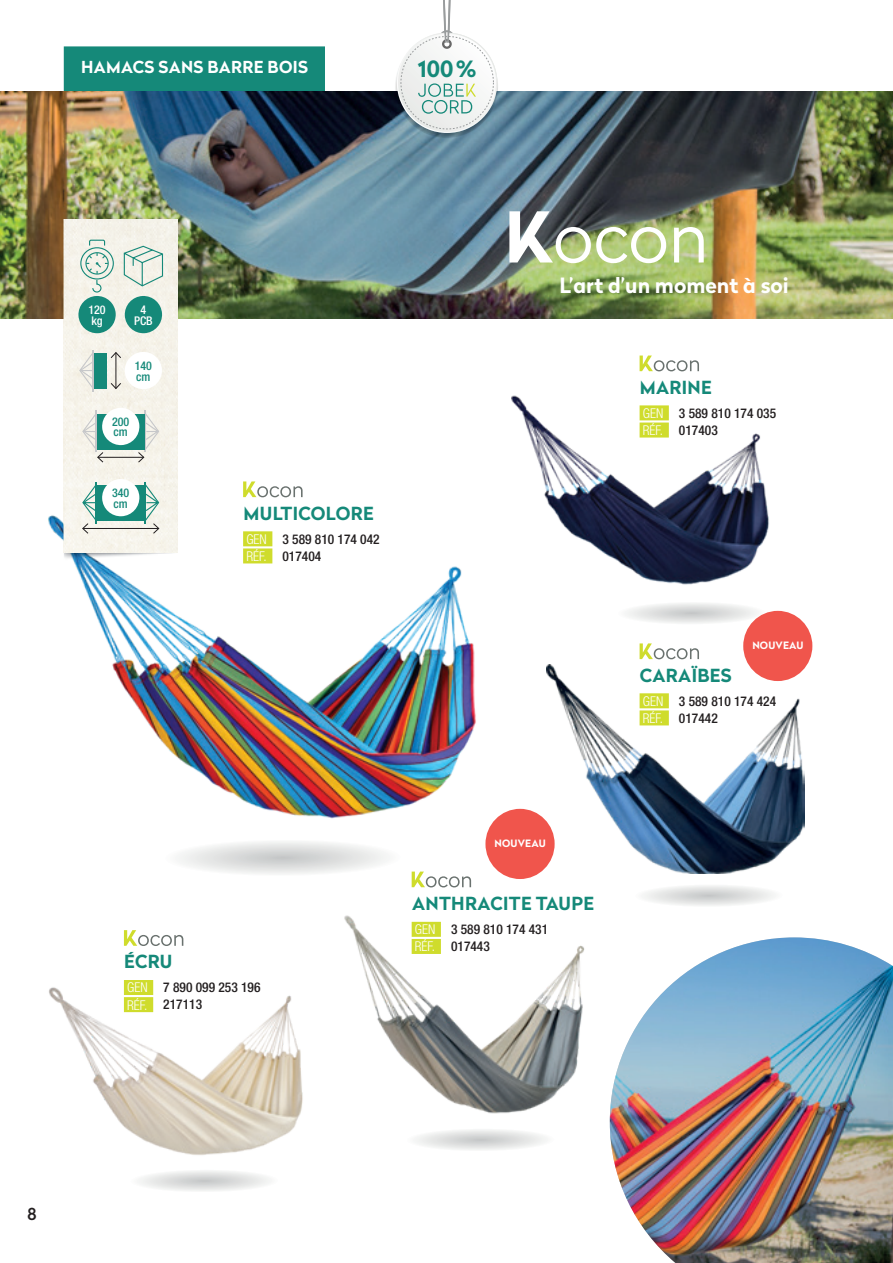
<style>
.page{position:relative;width:893px;height:1263px;background:#fff}
.page>*{position:absolute;margin:0;border:0;box-sizing:border-box;transform-origin:0 0}
.t1{font:700 22.35px "Radikal";color:#158979}
.t2{font:700 21px "Radikal";color:#fff}
.t3{font:700 18px "Radikal";letter-spacing:.02em;color:#158979}
.t4{font:700 16.5px "Radikal";letter-spacing:.02em;color:#fff}
.t5{font:500 16.5px "Radikal";color:#231f20}
.t6{font:500 condensed 13.5px/17.1px "Helvetica Neue";color:#231f20}
.t7{font:300 condensed 13.5px/17.1px "Helvetica Neue";color:#fff}
.t8{font:500 condensed 12px/10.5px "Helvetica Neue";color:#158979}
.t9{font:500 condensed 12px/10.5px "Helvetica Neue";color:#fff;text-align:center}
.t10{font:700 10.2px "Radikal";letter-spacing:.015em;color:#fff}
</style>
<div class="page">
<img style="left:344px;top:915px;width:241px;height:199px">
<svg style="left:415px;top:1130px;width:131px;height:20px"></svg>
<img style="left:48px;top:506px;width:428px;height:313px">
<svg style="left:178px;top:842px;width:209px;height:32px"></svg>
<img style="left:547px;top:665px;width:257px;height:208px">
<svg style="left:644px;top:886px;width:130px;height:20px"></svg>
<div style="left:64px;top:46px;width:261px;height:48px;background:#158979"></div>
<img style="left:0;top:91px;width:893px;height:228px">
<img style="left:64px;top:553px;width:114px;height:20px">
<div style="left:64px;top:219px;width:114px;height:334px;background:#f6f3ea"></div>
<svg style="left:123px;top:245px;width:41px;height:42px"></svg>
<svg style="left:124px;top:296px;width:39px;height:38px"></svg>
<svg style="left:78px;top:239px;width:38px;height:95px"></svg>
<div style="left:94px;top:353px;width:13px;height:35px;background:#158979"></div>
<hr style="left:92px;top:350px;width:2px;height:41px;background:#c7c8ca">
<svg style="left:78px;top:353px;width:17px;height:36px"></svg>
<svg style="left:110px;top:352px;width:52px;height:37px"></svg>
<svg style="left:82px;top:408px;width:77px;height:55px"></svg>
<svg style="left:82px;top:479px;width:78px;height:55px"></svg>
<svg style="left:640px;top:355px;width:59px;height:16px"></svg>
<div style="left:243px;top:531px;width:29px;height:15px;background:#cfdc2c"></div>
<div style="left:243px;top:548px;width:29px;height:15px;background:#cfdc2c"></div>
<svg style="left:243px;top:481px;width:60px;height:16px"></svg>
<svg style="left:124px;top:930px;width:59px;height:16px"></svg>
<div style="left:124px;top:980px;width:29px;height:15px;background:#cfdc2c"></div>
<svg style="left:640px;top:643px;width:59px;height:16px"></svg>
<div style="left:640px;top:693px;width:29px;height:15px;background:#cfdc2c"></div>
<div style="left:640px;top:710px;width:29px;height:15px;background:#cfdc2c"></div>
<svg style="left:412px;top:871px;width:59px;height:16px"></svg>
<div style="left:412px;top:922px;width:29px;height:15px;background:#cfdc2c"></div>
<div style="left:412px;top:939px;width:29px;height:15px;background:#cfdc2c"></div>
<svg style="left:509px;top:211px;width:157px;height:52px"></svg>
<svg style="left:674px;top:227px;width:30px;height:35px"></svg>
<img style="left:472px;top:371px;width:324px;height:245px">
<svg style="left:601px;top:600px;width:167px;height:26px"></svg>
<img style="left:49px;top:986px;width:254px;height:169px">
<svg style="left:139px;top:1171px;width:131px;height:20px"></svg>
<img style="left:395px;top:35px;width:103px;height:103px;border-radius:52px">
<svg style="left:401px;top:0;width:93px;height:129px"></svg>
<img style="left:610px;top:937px;width:283px;height:326px">
<div style="left:743px;top:611px;width:69px;height:70px;background:#f0554c;border-radius:50%"></div>
<div style="left:485px;top:809px;width:70px;height:70px;background:#f0554c;border-radius:50%"></div>
<p class="t4" style="left:81px;top:55px;width:228px">HAMACS SANS BARRE BOIS</p>
<h1 class="t1" style="left:418px;top:53px;width:60px">100%</h1>
<p class="t9" style="left:88px;top:304px;width:19px;text-align:left">120 kg</p>
<p class="t9" style="left:134px;top:304px;width:20px">4<br>PCB</p>
<p class="t8" style="left:135px;top:360px;width:19px">140 cm</p>
<p class="t8" style="left:112px;top:416px;width:19px">200 cm</p>
<p class="t8" style="left:112px;top:487px;width:19px">340 cm</p>
<h3 class="t3" style="left:243px;top:500px;width:132px">MULTICOLORE</h3>
<p class="t7" style="left:246px;top:530px;width:22px">GEN<br>RÉF.</p>
<p class="t6" style="left:282px;top:530px;width:99px">3 589 810 174 042<br>017404</p>
<h2 class="t2" style="left:559px;top:270px;width:231px">L’art d’un moment à soi</h2>
<h3 class="t3" style="left:640px;top:374px;width:73px">MARINE</h3>
<p class="t7" style="left:643px;top:404px;width:22px">GEN<br>RÉF.</p>
<p class="t6" style="left:679px;top:404px;width:99px">3 589 810 174 035<br>017403</p>
<p class="t10" style="left:752px;top:638px;width:53px">NOUVEAU</p>
<h3 class="t3" style="left:640px;top:662px;width:93px">CARAÏBES</h3>
<p class="t7" style="left:643px;top:692px;width:22px">GEN<br>RÉF.</p>
<p class="t6" style="left:679px;top:692px;width:99px">3 589 810 174 424<br>017442</p>
<h3 class="t3" style="left:124px;top:949px;width:50px">ÉCRU</h3>
<p class="t7" style="left:127px;top:979px;width:22px">GEN<br>RÉF.</p>
<p class="t6" style="left:163px;top:979px;width:99px">7 890 099 253 196<br>217113</p>
<p class="t10" style="left:495px;top:836px;width:53px">NOUVEAU</p>
<h3 class="t3" style="left:412px;top:890px;width:184px">ANTHRACITE TAUPE</h3>
<p class="t7" style="left:415px;top:921px;width:22px">GEN<br>RÉF.</p>
<p class="t6" style="left:451px;top:920px;width:99px">3 589 810 174 431<br>017443</p>
<p class="t5" style="left:27px;top:1202px;width:11px">8</p>
</div>
